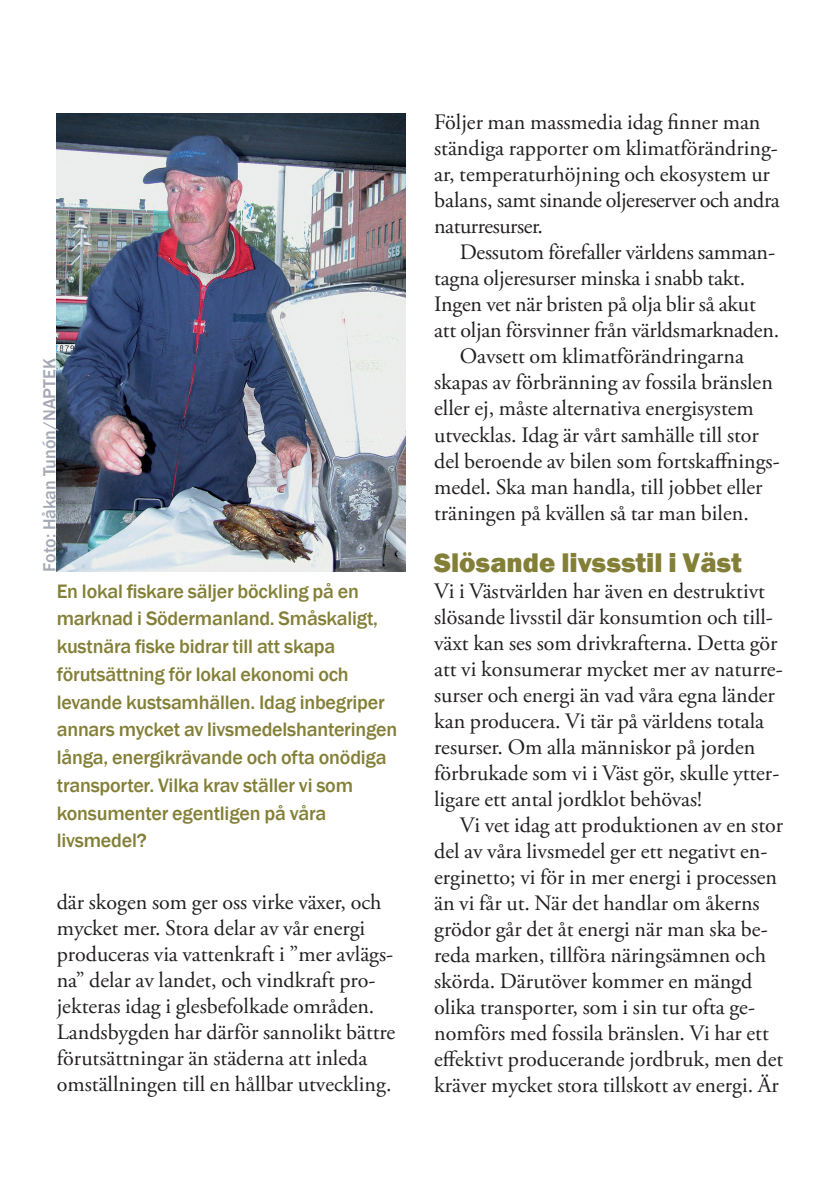
<style>
.page{position:relative;width:840px;height:1191px;background:#fff}
.page>*{position:absolute;margin:0;border:0;box-sizing:border-box;transform-origin:0 0}
.underrubrik1{font:800 27.8px "Franklin Gothic";color:#837f37}
.brödtext{font:22px/26px "Adobe Garamond Pro";color:#231f20}
.brödtext_utan_första{font:22px/26px "Adobe Garamond Pro";color:#231f20}
.bildtext{font:500 20px/27.8px "Franklin Gothic";letter-spacing:-.01em;color:#837f37}
.Fotograf{font:500 18px "Franklin Gothic";color:#a5a9b5}
</style>
<div class="page">
<img style="left:57px;top:113px;width:348px;height:459px">
<p class="Fotograf" style="left:38px;top:571px;width:215px;rotate:-90deg">Foto: Håkan Tunón/NAPTEK</p>
<p class="bildtext" style="left:57px;top:577px;width:342px">En lokal fiskare säljer böckling på en marknad i Södermanland. Småskaligt, kustnära fiske bidrar till att skapa förutsättning för lokal ekonomi och levande kustsamhällen. Idag inbegriper annars mycket av livsmedelshanteringen långa, energikrävande och ofta onödiga transporter. Vilka krav ställer vi som konsumenter egentligen på våra livsmedel?</p>
<p class="brödtext_utan_första" style="left:57px;top:890px;width:340px">där skogen som ger oss virke växer, och mycket mer. Stora delar av vår energi produceras via vattenkraft i ”mer avlägs&shy;na” delar av landet, och vindkraft pro&shy;jekteras idag i glesbefolkade områden.<br>Landsbygden har därför sannolikt bättre förutsättningar än städerna att inleda omställningen till en hållbar utveckling.</p>
<p class="brödtext_utan_första" style="left:434px;top:110px;width:347px">Följer man massmedia idag finner man ständiga rapporter om klimatförändring&shy;ar, temperaturhöjning och ekosystem ur balans, samt sinande oljereserver och andra naturresurser.</p>
<p class="brödtext" style="left:434px;top:240px;width:346px;text-indent:26px">Dessutom förefaller världens samman&shy;tagna oljeresurser minska i snabb takt.<br>Ingen vet när bristen på olja blir så akut att oljan försvinner från världsmarknad-en.</p>
<p class="brödtext" style="left:434px;top:344px;width:347px;text-indent:26px">Oavsett om klimatförändringarna skapas av förbränning av fossila bränslen eller ej, måste alternativa energi-system utvecklas. Idag är vårt samhälle till stor del beroende av bilen som fortskaffnings&shy;medel. Ska man handla, till jobbet eller träningen på kvällen så tar man bilen.</p>
<p class="underrubrik1" style="left:434px;top:544px;width:309px">Slösande livssstil i Väst</p>
<p class="brödtext_utan_första" style="left:434px;top:578px;width:350px">Vi i Västvärlden har även en destruktivt slösande livsstil där konsumtion och till&shy;växt kan ses som drivkrafterna. Detta gör att vi konsumerar mycket mer av naturre&shy;surser och energi än vad våra egna länder kan producera. Vi tär på världens totala resurser. Om alla människor på jorden förbrukade som vi i Väst gör, skulle ytter&shy;ligare ett antal jordklot behövas!</p>
<p class="brödtext" style="left:434px;top:812px;width:350px;text-indent:26px">Vi vet idag att produktionen av en stor del av våra livsmedel ger ett negativt en&shy;erginetto; vi för in mer energi i processen än vi får ut. När det handlar om åkerns grödor går det åt energi när man ska be&shy;reda marken, tillföra näringsämnen och skörda. Därutöver kommer en mängd olika transporter, som i sin tur ofta ge&shy;nomförs med fossila bränslen. Vi har ett effektivt producerande jordbruk, men det kräver mycket stora tillskott av energi. Är</p>
</div>
